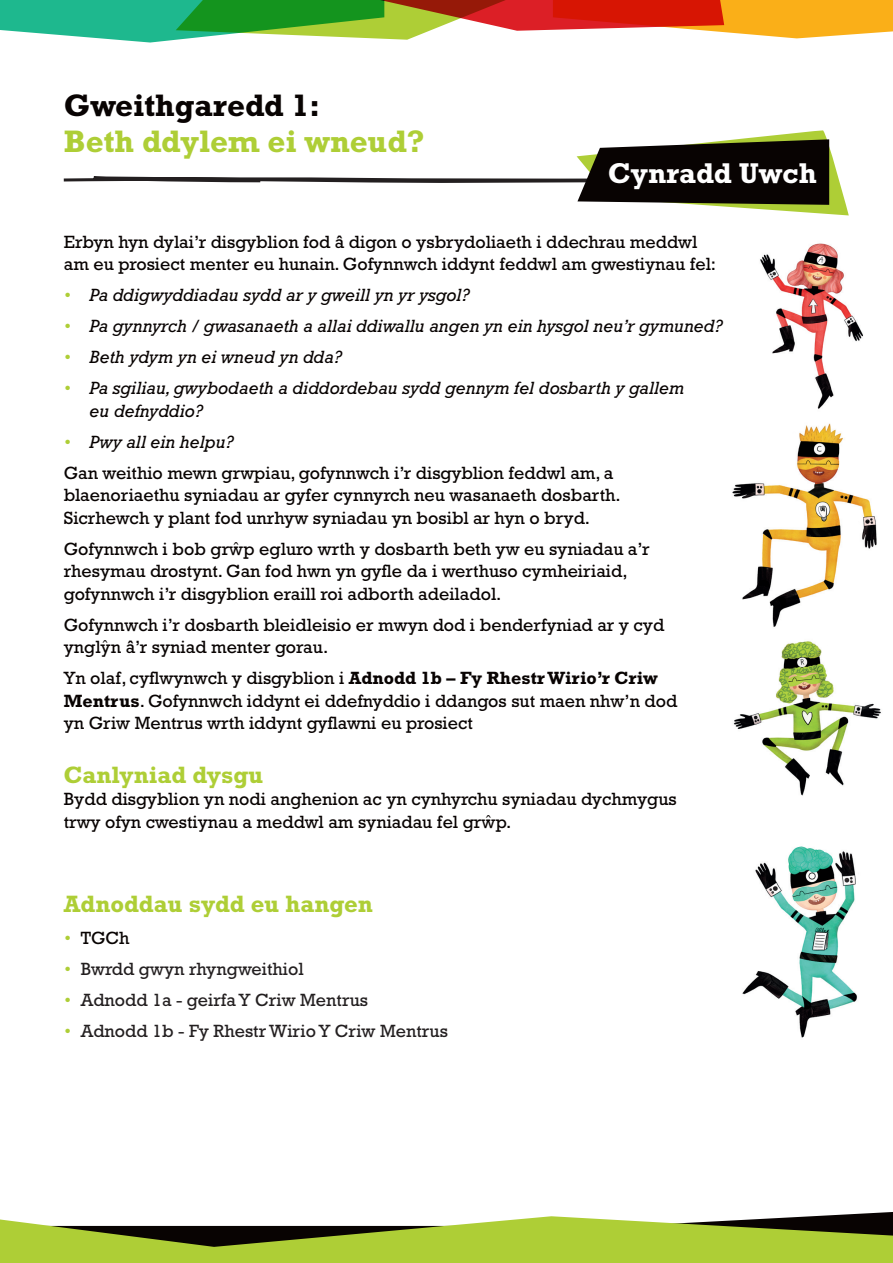
<style>
.page{position:relative;width:893px;height:1263px;background:#fff}
.page>*{position:absolute;margin:0;border:0;box-sizing:border-box;transform-origin:0 0}
.t1{font:700 31.5px "Rockwell";color:#aece36}
.t2{font:700 31.5px "Rockwell";color:#080302}
.t3{font:700 29.1px "Rockwell";color:#fff}
.t4{font:700 24px "Rockwell";color:#aece36}
.t5{font:18px/22.5px "Rockwell";color:#080302}
.t6{font:italic 18px/22.5px "Rockwell";color:#080302}
.t7{font:18px "Rockwell";color:#231f20}
.s1{color:#aece36}
.s2{font-style:italic;color:#aece36}
.s3{font-style:italic}
.s4{font-family:"Frutiger";font-weight:300}
.s5{font-weight:700}
</style>
<div class="page">
<img style="left:733px;top:641px;width:148px;height:155px">
<img style="left:760px;top:243px;width:103px;height:166px">
<img style="left:732px;top:423px;width:145px;height:204px">
<img style="left:742px;top:846px;width:115px;height:192px">
<svg style="left:63px;top:130px;width:786px;height:85px"></svg>
<svg style="left:0;top:0;width:893px;height:43px"></svg>
<svg style="left:0;top:1212px;width:893px;height:51px"></svg>
<h1 class="t2" style="left:64px;top:87px;width:258px">Gweithgaredd 1:</h1>
<h1 class="t1" style="left:64px;top:123px;width:363px">Beth ddylem ei wneud?</h1>
<h2 class="t3" style="left:608px;top:156px;width:210px">Cynradd Uwch</h2>
<p class="t5" style="left:64px;top:230px;width:654px">Erbyn hyn dylai’r disgyblion fod â digon o ysbrydoliaeth i ddechrau meddwl am eu prosiect menter eu hunain. Gofynnwch iddynt feddwl am gwestiynau fel:</p>
<p class="t6" style="left:64px;top:284px;width:407px"><span class="s1">•</span> Pa ddigwyddiadau sydd ar y gweill yn yr ysgol?</p>
<p class="t6" style="left:64px;top:315px;width:660px"><span class="s1">•</span> Pa gynnyrch / gwasanaeth a allai ddiwallu angen yn ein hysgol neu’r gymuned?</p>
<p class="t6" style="left:64px;top:346px;width:280px"><span class="s1">•</span> Beth ydym yn ei wneud yn dda?</p>
<p class="t6" style="left:89px;top:377px;width:596px;text-indent:-26px"><span class="s1">•</span> Pa sgiliau, gwybodaeth a diddordebau sydd gennym fel dosbarth y gallem eu defnyddio?</p>
<p class="t5" style="left:64px;top:426px;width:551px;line-height:31px"><span class="s2">•</span> <span class="s3">Pwy all ein helpu?<br></span>Gan weithio mewn grwpiau, gofynnwch i’r disgyblion feddwl am, a</p>
<p class="t5" style="left:64px;top:484px;width:558px">blaenoriaethu syniadau ar gyfer cynnyrch neu wasanaeth dosbarth.<br>Sicrhewch y plant fod unrhyw syniadau yn bosibl ar hyn o bryd.</p>
<p class="t5" style="left:64px;top:537px;width:587px">Gofynnwch i bob grw<span class="s4">ˆ</span> p egluro wrth y dosbarth beth yw eu syniadau a’r rhesymau drostynt. Gan fod hwn yn gyfle da i werthuso cymheiriaid, gofynnwch i’r disgyblion eraill roi adborth adeiladol.</p>
<p class="t5" style="left:64px;top:613px;width:602px">Gofynnwch i’r dosbarth bleidleisio er mwyn dod i benderfyniad ar y cyd yngly<span class="s4">ˆ</span> n â’r syniad menter gorau.</p>
<p class="t5" style="left:64px;top:667px;width:615px">Yn olaf, cyflwynwch y disgyblion i <span class="s5">Adnodd 1b – Fy Rhestr Wirio’r Criw<br>Mentrus</span>. Gofynnwch iddynt ei ddefnyddio i ddangos sut maen nhw’n dod yn Griw Mentrus wrth iddynt gyflawni eu prosiect</p>
<h3 class="t4" style="left:64px;top:761px;width:201px">Canlyniad dysgu</h3>
<p class="t5" style="left:64px;top:788px;width:614px">Bydd disgyblion yn nodi anghenion ac yn cynhyrchu syniadau dychmygus trwy ofyn cwestiynau a meddwl am syniadau fel grw<span class="s4">ˆ</span> p.</p>
<h3 class="t4" style="left:64px;top:890px;width:311px">Adnoddau sydd eu hangen</h3>
<p class="t5" style="left:64px;top:926px;width:67px"><span class="s2">•</span> TGCh</p>
<p class="t7" style="left:64px;top:958px;width:241px"><span class="s2">•</span> Bwrdd gwyn rhyngweithiol</p>
<p class="t7" style="left:64px;top:989px;width:306px"><span class="s2">•</span> Adnodd 1a - geirfa Y Criw Mentrus</p>
<p class="t7" style="left:64px;top:1020px;width:386px"><span class="s2">•</span> Adnodd 1b - Fy Rhestr Wirio Y Criw Mentrus</p>
</div>
